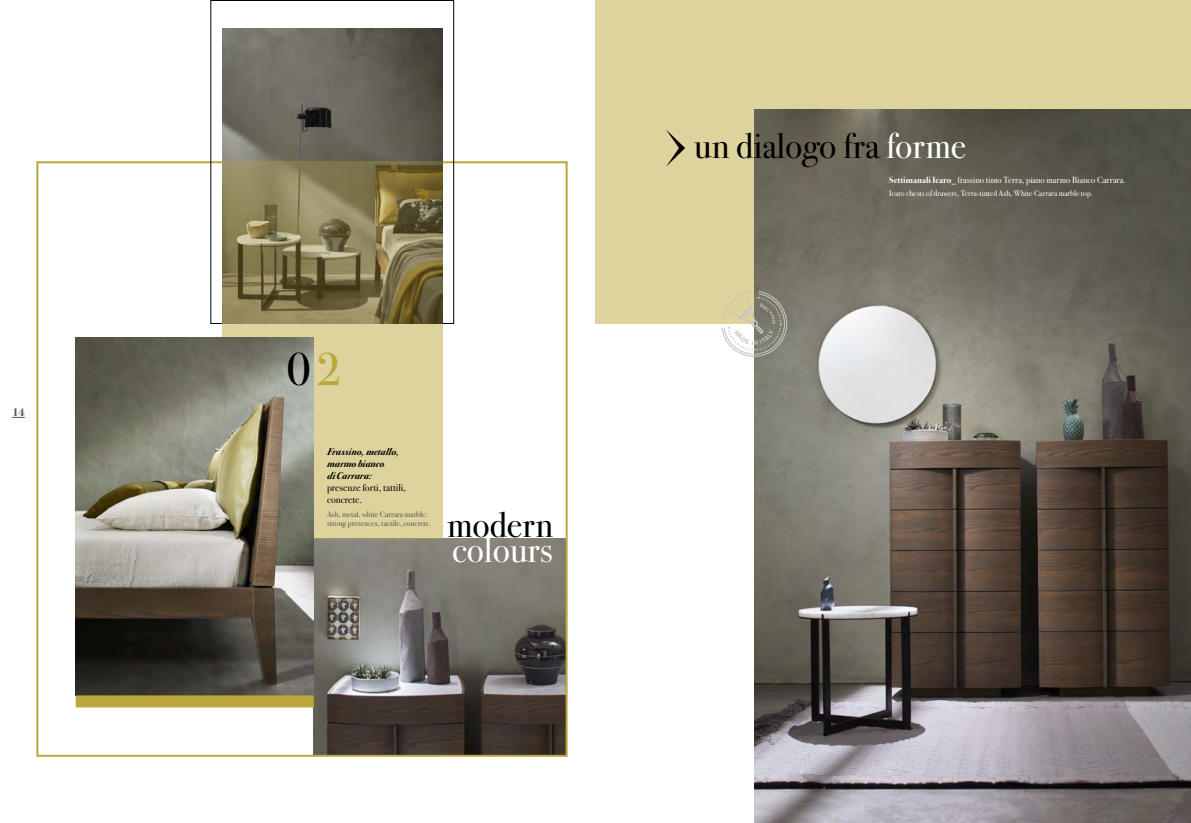
<style>
.page{position:relative;width:1191px;height:823px;background:#fff}
.page>*{position:absolute;margin:0;border:0;box-sizing:border-box;transform-origin:0 0}
.t1{font:46.1px "Bodoni Sev ITC";color:#000}
.t2{font:36px "Bodoni Sev ITC";color:#000}
.t3{font:36px "Bodoni Sev ITC";color:#fff}
.t4{font:700 12px "Bodoni Sev ITC";color:#575756}
.t5{font:italic 700 10px/12px "Bodoni Sev ITC";color:#000}
.t6{font:10px/12px "Bodoni Sev ITC";color:#000}
.t7{font:9px "Bodoni Sev ITC";color:#fff}
.t8{font:8px/9.5px "Bodoni Sev ITC";color:#575756}
.t9{font:8px "Bodoni Sev ITC";color:#fff}
.s1{color:#bda63b}
.s2{color:#fff}
.s3{font-weight:700}
</style>
<div class="page">
<div style="left:595px;top:0;width:596px;height:323px;background:#ded29d"></div>
<img style="left:754px;top:110px;width:437px;height:712px">
<img style="left:314px;top:538px;width:250px;height:215px">
<div style="left:222px;top:323px;width:220px;height:215px;background:#ded29d"></div>
<img style="left:76px;top:337px;width:238px;height:358px">
<div style="left:76px;top:695px;width:238px;height:12px;background:#bda63b"></div>
<div style="left:210px;top:0;width:244px;height:324px;border:1px solid #000"></div>
<svg style="left:666px;top:129px;width:19px;height:38px"></svg>
<img style="left:222px;top:28px;width:220px;height:133px">
<svg style="left:222px;top:161px;width:220px;height:162px;background:#82774e"></svg>
<svg style="left:12px;top:417px;width:13px;height:1px"></svg>
<svg style="left:1166px;top:417px;width:12px;height:1px"></svg>
<svg style="left:720px;top:290px;width:67px;height:67px"></svg>
<h3 class="t4" style="left:12px;top:404px;width:14px">14</h3>
<h1 class="t1" style="left:286px;top:341px;width:56px">0<span class="s1">2</span></h1>
<p class="t5" style="left:327px;top:445px;width:74px">Frassino, metallo, marmo bianco<br>di Carrara:</p>
<p class="t6" style="left:327px;top:481px;width:80px">presenze forti, tattili, concrete.</p>
<p class="t8" style="left:327px;top:509px;width:106px">Ash, metal, white Carrara marble: strong presences, tactile, concrete.</p>
<h2 class="t2" style="left:447px;top:503px;width:107px">modern</h2>
<h2 class="t3" style="left:452px;top:528px;width:102px">colours</h2>
<h2 class="t2" style="left:694px;top:124px;width:273px">un dialogo fra <span class="s2">forme</span></h2>
<p class="t7" style="left:889px;top:174px;width:238px"><span class="s3">Settimanali Icaro_</span> frassino tinto Terra, piano marmo Bianco Carrara.</p>
<p class="t9" style="left:889px;top:188px;width:205px">Icaro chests of drawers, Terra-tinted Ash, White Carrara marble top.</p>
</div>
